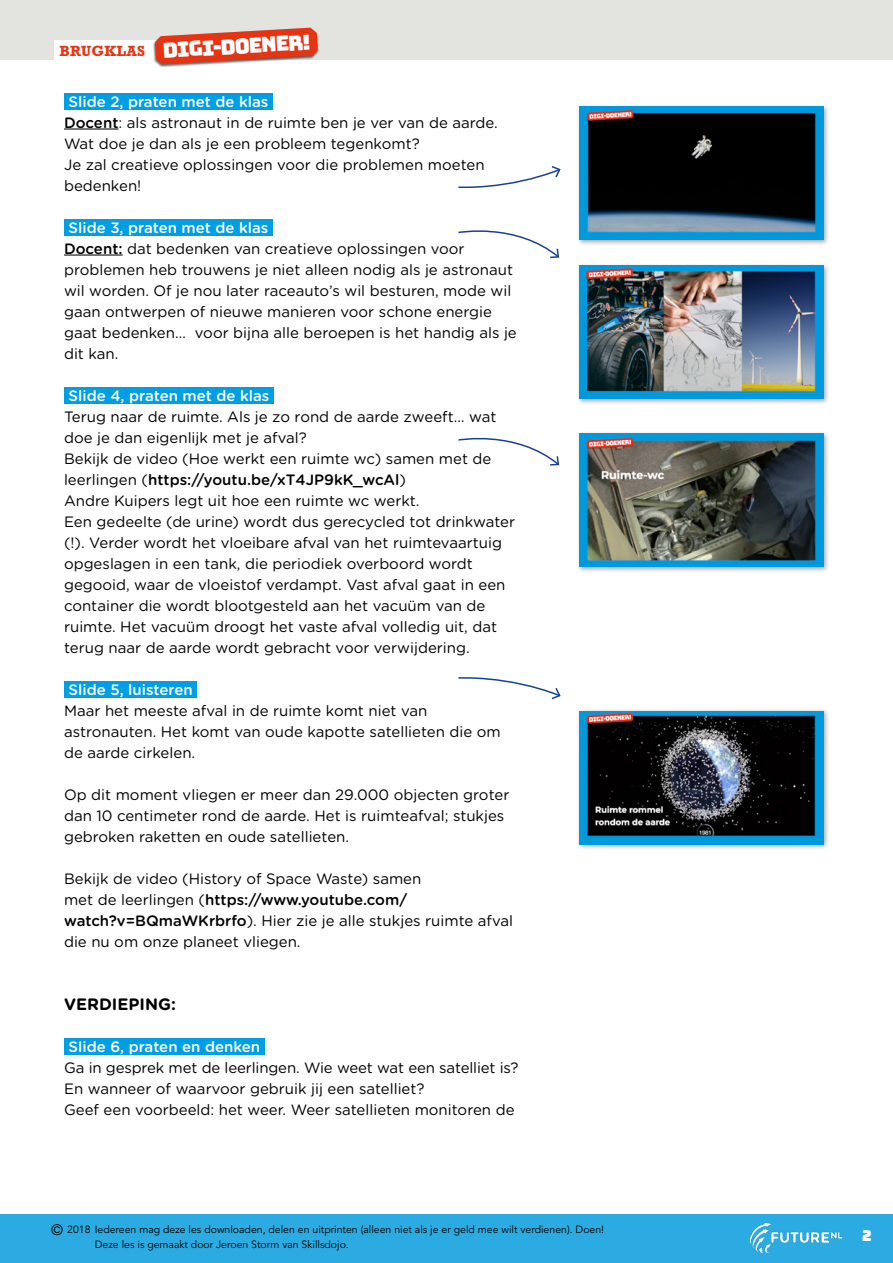
<style>
.page{position:relative;width:893px;height:1263px;background:#fff}
.page>*{position:absolute;margin:0;border:0;box-sizing:border-box;transform-origin:0 0}
.t1{font:20.85px "Bungee";color:#fff}
.t2{font:700 16.5px "Gotham Rounded";color:#000}
.t3{font:15px/21px "Gotham Rounded";color:#000}
.t4{font:500 15px "Gotham Rounded";color:#fff}
.t5{font:700 15px "Rockwell Std";letter-spacing:.02em;color:#e63312}
.t6{font:15px "Bungee";color:#fff}
.t7{font:10.5px/15px "Avenir LT Std";color:#000}
.s1{font-weight:500;color:#fff}
.s2{font-weight:500}
.s3{font-size:15px}
</style>
<div class="page">
<div style="left:0;top:0;width:893px;height:59px;background:#e3e3df"></div>
<div style="left:64px;top:93px;width:209px;height:17px;background:#009fe3"></div>
<hr style="left:64px;top:128px;width:54px;height:2px;background:#000">
<div style="left:64px;top:219px;width:209px;height:17px;background:#009fe3"></div>
<hr style="left:64px;top:254px;width:59px;height:2px;background:#000">
<div style="left:64px;top:387px;width:210px;height:17px;background:#009fe3"></div>
<div style="left:64px;top:681px;width:133px;height:17px;background:#009fe3"></div>
<div style="left:64px;top:1038px;width:201px;height:17px;background:#009fe3"></div>
<div style="left:577px;top:263px;width:253px;height:142px;background:#000;opacity:.35"></div>
<img style="left:580px;top:266px;width:243px;height:133px">
<div style="left:577px;top:431px;width:253px;height:142px;background:#000;opacity:.35"></div>
<img style="left:580px;top:434px;width:243px;height:133px">
<div style="left:577px;top:708px;width:253px;height:142px;background:#000;opacity:.35"></div>
<img style="left:580px;top:711px;width:243px;height:133px">
<div style="left:577px;top:104px;width:253px;height:142px;background:#000;opacity:.35"></div>
<img style="left:580px;top:107px;width:243px;height:133px">
<svg style="left:458px;top:230px;width:102px;height:29px"></svg>
<svg style="left:458px;top:437px;width:102px;height:29px"></svg>
<svg style="left:458px;top:166px;width:103px;height:22px"></svg>
<svg style="left:458px;top:677px;width:103px;height:23px"></svg>
<div style="left:0;top:1214px;width:893px;height:49px;background:#2babe2"></div>
<img style="left:751px;top:1223px;width:91px;height:29px">
<div style="left:54px;top:40px;width:137px;height:20px;background:#fff"></div>
<div style="left:153px;top:28px;width:166px;height:39px;background:#000;opacity:.6"></div>
<svg style="left:155px;top:28px;width:163px;height:36px;background:#e0573e"></svg>
<p class="t5" style="left:59px;top:42px;width:87px">BRUGKLAS</p>
<h1 class="t1" style="left:162px;top:38px;width:150px;rotate:-3deg">digi-doener!</h1>
<p class="t3" style="left:64px;top:90px;width:435px;text-indent:4px"><span class="s1">Slide 2, praten met de klas<br></span><span class="s2">Docent</span>: als astronaut in de ruimte ben je ver van de aarde.<br>Wat doe je dan als je een probleem tegenkomt?<br>Je zal creatieve oplossingen voor die problemen moeten bedenken!</p>
<p class="t3" style="left:64px;top:216px;width:454px;text-indent:4px"><span class="s1">Slide 3, praten met de klas<br></span><span class="s2">Docent:</span> dat bedenken van creatieve oplossingen voor problemen heb trouwens je niet alleen nodig als je astronaut wil worden. Of je nou later raceauto’s wil besturen, mode wil gaan ontwerpen of nieuwe manieren voor schone energie gaat bedenken… voor bijna alle beroepen is het handig als je dit kan.</p>
<p class="t4" style="left:69px;top:384px;width:202px">Slide 4, praten met de klas</p>
<p class="t3" style="left:64px;top:405px;width:453px">Terug naar de ruimte. Als je zo rond de aarde zweeft… wat doe je dan eigenlijk met je afval?<br>Bekijk de video (Hoe werkt een ruimte wc) samen met de leerlingen (<span class="s2">https://youtu.be/xT4JP9kK_wcAl</span>)<br>Andre Kuipers legt uit hoe een ruimte wc werkt.<br>Een gedeelte (de urine) wordt dus gerecycled tot drinkwater (!). Verder wordt het vloeibare afval van het ruimtevaartuig opgeslagen in een tank, die periodiek overboord wordt gegooid, waar de vloeistof verdampt. Vast afval gaat in een container die wordt blootgesteld aan het vacuüm van de ruimte. Het vacuüm droogt het vaste afval volledig uit, dat terug naar de aarde wordt gebracht voor verwijdering.</p>
<p class="t4" style="left:69px;top:678px;width:126px">Slide 5, luisteren</p>
<p class="t3" style="left:64px;top:699px;width:438px">Maar het meeste afval in de ruimte komt niet van astronauten. Het komt van oude kapotte satellieten die om de aarde cirkelen.</p>
<p class="t3" style="left:64px;top:783px;width:447px">Op dit moment vliegen er meer dan 29.000 objecten groter dan 10 centimeter rond de aarde. Het is ruimteafval; stukjes gebroken raketten en oude satellieten.</p>
<p class="t3" style="left:64px;top:867px;width:451px">Bekijk de video (History of Space Waste) samen<br>met de leerlingen (<span class="s2">https://www.youtube.com/ watch?v=BQmaWKrbrfo</span>). Hier zie je alle stukjes ruimte afval die nu om onze planeet vliegen.</p>
<p class="t2" style="left:64px;top:992px;width:113px">VERDIEPING:</p>
<p class="t4" style="left:69px;top:1035px;width:193px">Slide 6, praten en denken</p>
<p class="t3" style="left:64px;top:1056px;width:456px">Ga in gesprek met de leerlingen. Wie weet wat een satelliet is?<br>En wanneer of waarvoor gebruik jij een satelliet?<br>Geef een voorbeeld: het weer. Weer satellieten monitoren de</p>
<p class="t7" style="left:95px;top:1222px;width:511px;text-indent:-44px"><span class="s3">©</span> 2018 Iedereen mag deze les downloaden, delen en uitprinten (alleen niet als je er geld mee wilt verdienen). Doen!<br>Deze les is gemaakt door Jeroen Storm van Skillsdojo.</p>
<p class="t6" style="left:862px;top:1227px;width:11px">2</p>
</div>
